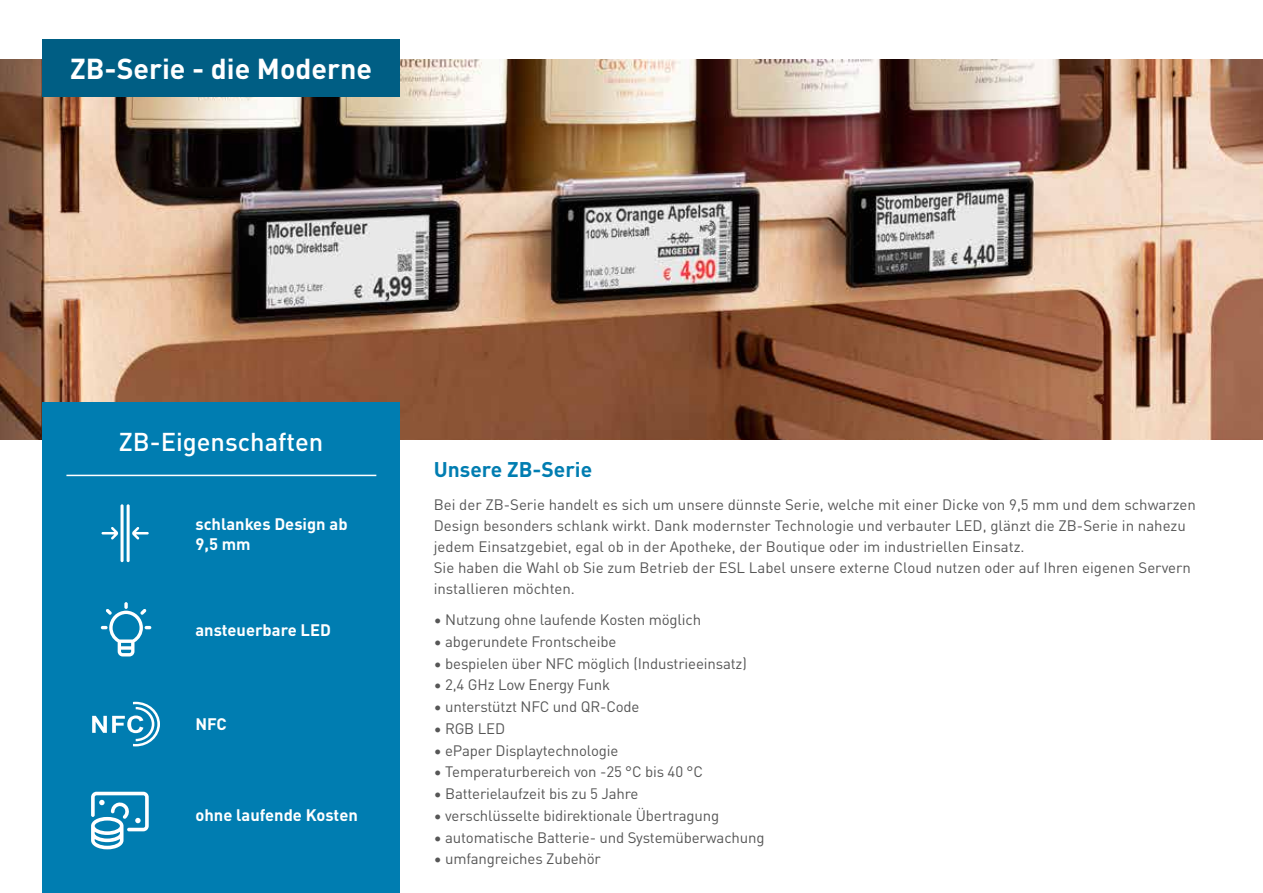
<style>
.page{position:relative;width:1263px;height:893px;background:#fff}
.page>*{position:absolute;margin:0;border:0;box-sizing:border-box;transform-origin:0 0}
.t1{font:700 28.5px "DIN Pro";color:#fff}
.t2{font:500 25.5px "DIN Pro";color:#fff}
.t3{font:700 21px "DIN Pro";color:#007db1}
.t4{font:700 16.5px/19.8px "DIN Pro";color:#fff}
.t5{font:15px/21px "DIN Pro";letter-spacing:-.01em;color:#565656}
</style>
<div class="page">
<hr style="left:1262px;top:0;width:1px;height:893px;background:#e3e3e3">
<img style="left:0;top:60px;width:1263px;height:380px">
<div style="left:42px;top:403px;width:358px;height:490px;background:#007db1"></div>
<hr style="left:66px;top:475px;width:310px;height:1px;background:#fff">
<svg style="left:92px;top:702px;width:68px;height:44px"></svg>
<svg style="left:101px;top:602px;width:50px;height:54px"></svg>
<svg style="left:102px;top:527px;width:16px;height:12px"></svg>
<svg style="left:132px;top:527px;width:17px;height:12px"></svg>
<hr style="left:121px;top:504px;width:3px;height:58px;background:#fff;border-radius:2px">
<hr style="left:127px;top:504px;width:3px;height:58px;background:#fff;border-radius:2px">
<div style="left:43px;top:39px;width:357px;height:58px;background:#005e84"></div>
<svg style="left:91px;top:792px;width:58px;height:57px"></svg>
<h1 class="t1" style="left:70px;top:45px;width:303px">ZB-Serie - die Moderne</h1>
<h2 class="t2" style="left:119px;top:421px;width:206px">ZB-Eigenschaften</h2>
<p class="t4" style="left:195px;top:512px;width:154px">schlankes Design ab<br>9,5 mm</p>
<p class="t4" style="left:195px;top:618px;width:137px">ansteuerbare LED</p>
<p class="t4" style="left:195px;top:712px;width:33px">NFC</p>
<p class="t4" style="left:195px;top:803px;width:164px">ohne laufende Kosten</p>
<h3 class="t3" style="left:434px;top:452px;width:160px">Unsere ZB-Serie</h3>
<p class="t5" style="left:434px;top:494px;width:764px">Bei der ZB-Serie handelt es sich um unsere dünnste Serie, welche mit einer Dicke von 9,5 mm und dem schwarzen Design besonders schlank wirkt. Dank modernster Technologie und verbauter LED, glänzt die ZB-Serie in nahezu jedem Einsatzgebiet, egal ob in der Apotheke, der Boutique oder im industriellen Einsatz.<br>Sie haben die Wahl ob Sie zum Betrieb der ESL Label unsere externe Cloud nutzen oder auf Ihren eigenen Servern installieren möchten.</p>
<p class="t5" style="left:434px;top:608px;width:269px">• Nutzung ohne laufende Kosten möglich</p>
<p class="t5" style="left:434px;top:630px;width:184px">• abgerundete Frontscheibe</p>
<p class="t5" style="left:434px;top:652px;width:314px">• bespielen über NFC möglich (Industrieeinsatz)</p>
<p class="t5" style="left:434px;top:674px;width:178px">• 2,4 GHz Low Energy Funk</p>
<p class="t5" style="left:434px;top:695px;width:207px">• unterstützt NFC und QR-Code</p>
<p class="t5" style="left:434px;top:717px;width:73px">• RGB LED</p>
<p class="t5" style="left:434px;top:739px;width:186px">• ePaper Displaytechnologie</p>
<p class="t5" style="left:434px;top:761px;width:271px">• Temperaturbereich von -25 °C bis 40 °C</p>
<p class="t5" style="left:434px;top:782px;width:206px">• Batterielaufzeit bis zu 5 Jahre</p>
<p class="t5" style="left:434px;top:804px;width:287px">• verschlüsselte bidirektionale Übertragung</p>
<p class="t5" style="left:434px;top:826px;width:332px">• automatische Batterie- und Systemüberwachung</p>
<p class="t5" style="left:434px;top:848px;width:169px">• umfangreiches Zubehör</p>
</div>
